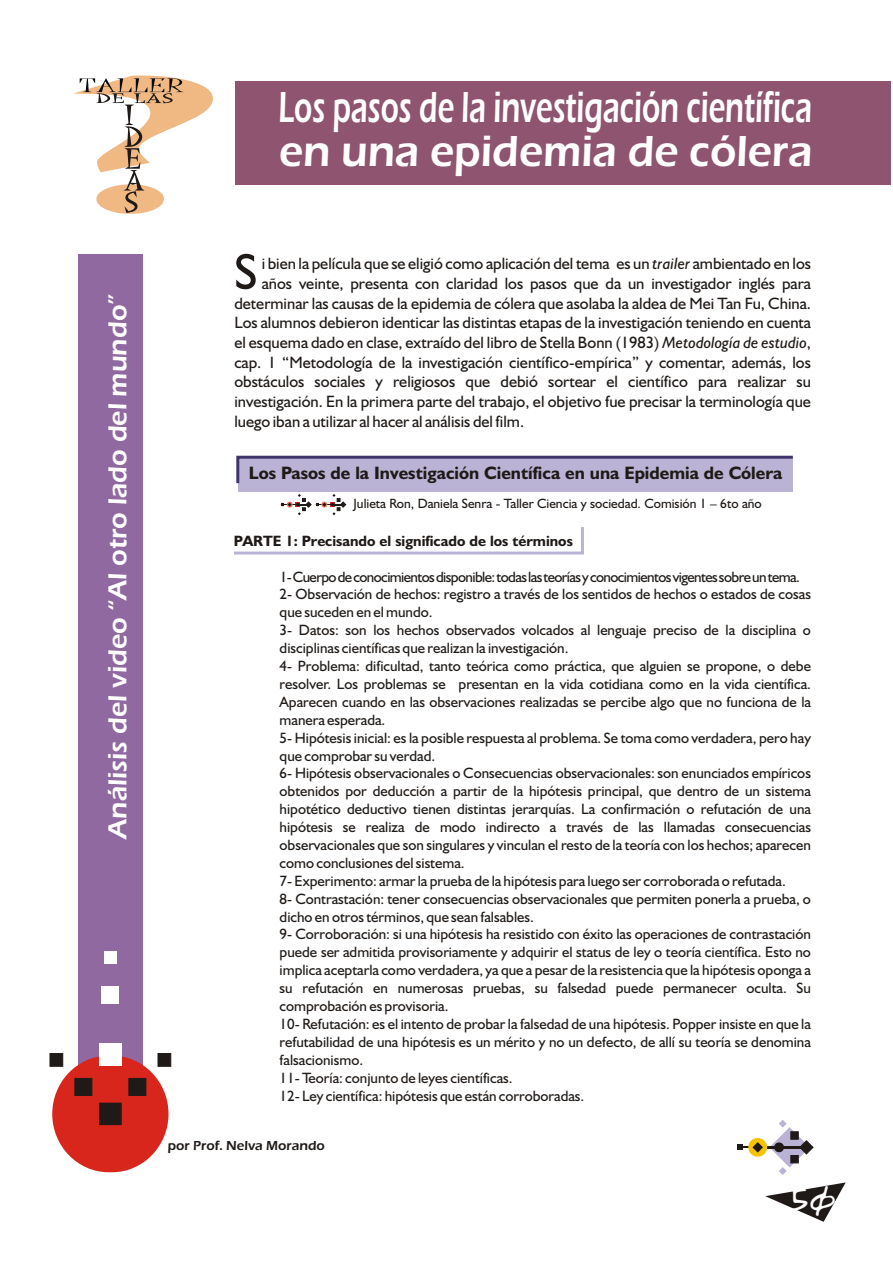
<style>
.page{position:relative;width:893px;height:1263px;background:#fff}
.page>*{position:absolute;margin:0;border:0;box-sizing:border-box;transform-origin:0 0}
.t1{font:50.1px "Humanist 521 BT";color:#1f1a17}
.t2{font:600 45px/43.5px "Eras ITC";color:#fff;scale:.66 1}
.t3{font:30.9px "Almagro";color:#fff}
.t4{font:600 27px "Eras ITC";color:#fff}
.t5{font:700 18px "Humanist 521 BT";color:#1f1a17}
.t6{font:16.5px/19.6px "Humanist 521 BT";color:#1f1a17;text-align:justify}
.t7{font:15px/17.9px "Humanist 521 BT";color:#1f1a17}
.t8{font:700 15px "Humanist 521 BT";color:#1f1a17}
.t9{font:13.5px "Humanist 521 BT";color:#1f1a17}
.t10{font:600 13.5px "Eras ITC";color:#1f1a17}
.s1{font-style:italic}
</style>
<div class="page">
<div style="left:238px;top:457px;width:555px;height:35px;background:#bab3d6"></div>
<hr style="left:758px;top:1146px;width:21px;height:2px;background:#1f1a17">
<div style="left:235px;top:82px;width:655px;height:103px;background:#8f5470"></div>
<div style="left:78px;top:254px;width:64px;height:854px;background:#9169a1"></div>
<svg style="left:73px;top:76px;width:140px;height:138px"></svg>
<svg style="left:765px;top:1182px;width:81px;height:40px"></svg>
<div style="left:52px;top:1055px;width:116px;height:117px;background:#d9261c;border-radius:57px"></div>
<svg style="left:748px;top:1138px;width:19px;height:19px"></svg>
<svg style="left:75px;top:1078px;width:17px;height:18px"></svg>
<svg style="left:50px;top:1053px;width:13px;height:13px"></svg>
<svg style="left:99px;top:1103px;width:22px;height:22px"></svg>
<svg style="left:129px;top:1078px;width:17px;height:18px"></svg>
<svg style="left:158px;top:1053px;width:13px;height:13px"></svg>
<svg style="left:769px;top:1120px;width:44px;height:55px"></svg>
<div style="left:99px;top:1043px;width:22px;height:22px;background:#fff"></div>
<div style="left:102px;top:986px;width:17px;height:17px;background:#fff"></div>
<div style="left:104px;top:951px;width:13px;height:12px;background:#fff"></div>
<svg style="left:737px;top:1142px;width:26px;height:10px"></svg>
<svg style="left:280px;top:494px;width:66px;height:21px"></svg>
<svg style="left:236px;top:455px;width:557px;height:29px"></svg>
<svg style="left:234px;top:527px;width:350px;height:28px"></svg>
<h3 class="t4" style="left:108px;top:839px;width:547px;rotate:-90deg">Análisis del video “Al otro lado del mundo”</h3>
<h2 class="t2" style="left:278px;top:90px;width:811px">Los pasos de la investigación científica en una epidemia de cólera</h2>
<h1 class="t1" style="left:234px;top:251px;width:25px">S</h1>
<p class="t6" style="left:262px;top:255px;width:551px">i bien la película que se eligió como aplicación del tema es un <span class="s1">trailer</span> ambientado en los</p>
<p class="t6" style="left:234px;top:275px;width:578px;text-indent:27px">años veinte, presenta con claridad los pasos que da un investigador inglés para determinar las causas de la epidemia de cólera que asolaba la aldea de Mei Tan Fu, China.<br>Los alumnos debieron identicar las distintas etapas de la investigación teniendo en cuenta el esquema dado en clase, extraído del libro de Stella Bonn (1983) <span class="s1">Metodología de estudio</span>, cap. 1 “Metodología de la investigación científico-empírica” y comentar, además, los obstáculos sociales y religiosos que debió sortear el científico para realizar su investigación. En la primera parte del trabajo, el objetivo fue precisar la terminología que luego iban a utilizar al hacer al análisis del film.</p>
<p class="t5" style="left:249px;top:466px;width:535px">Los Pasos de la Investigación Científica en una Epidemia de Cólera</p>
<p class="t9" style="left:354px;top:497px;width:410px">Julieta Ron, Daniela Senra - Taller Ciencia y sociedad. Comisión 1 – 6to año</p>
<p class="t8" style="left:234px;top:535px;width:340px">PARTE 1: Precisando el significado de los términos</p>
<p class="t7" style="left:280px;top:569px;width:533px">1-Cuerpodeconocimientosdisponible:todaslasteoríasyconocimientosvigentessobreuntema.<br>2- Observación de hechos: registro a través de los sentidos de hechos o estados de cosas que suceden en el mundo.<br>3- Datos: son los hechos observados volcados al lenguaje preciso de la disciplina o disciplinas científicas que realizan la investigación.<br>4- Problema: dificultad, tanto teórica como práctica, que alguien se propone, o debe resolver. Los problemas se presentan en la vida cotidiana como en la vida científica.<br>Aparecen cuando en las observaciones realizadas se percibe algo que no funciona de la manera esperada.<br>5- Hipótesis inicial: es la posible respuesta al problema. Se toma como verdadera, pero hay que comprobar su verdad.<br>6- Hipótesis observacionales o Consecuencias observacionales: son enunciados empíricos obtenidos por deducción a partir de la hipótesis principal, que dentro de un sistema hipotético deductivo tienen distintas jerarquías. La confirmación o refutación de una hipótesis se realiza de modo indirecto a través de las llamadas consecuencias observacionales que son singulares y vinculan el resto de la teoría con los hechos; aparecen como conclusiones del sistema.<br>7- Experimento: armar la prueba de la hipótesis para luego ser corroborada o refutada.<br>8- Contrastación: tener consecuencias observacionales que permiten ponerla a prueba, o dicho en otros términos, que sean falsables.<br>9- Corroboración: si una hipótesis ha resistido con éxito las operaciones de contrastación puede ser admitida provisoriamente y adquirir el status de ley o teoría científica. Esto no implica aceptarla como verdadera, ya que a pesar de la resistencia que la hipótesis oponga a su refutación en numerosas pruebas, su falsedad puede permanecer oculta. Su comprobación es provisoria.<br>10- Refutación: es el intento de probar la falsedad de una hipótesis. Popper insiste en que la refutabilidad de una hipótesis es un mérito y no un defecto, de allí su teoría se denomina falsacionismo.<br>11- Teoría: conjunto de leyes científicas.<br>12- Ley científica: hipótesis que están corroboradas.</p>
<p class="t10" style="left:168px;top:1141px;width:159px">por Prof. Nelva Morando</p>
<h3 class="t3" style="left:787px;top:1181px;width:50px">50</h3>
</div>
